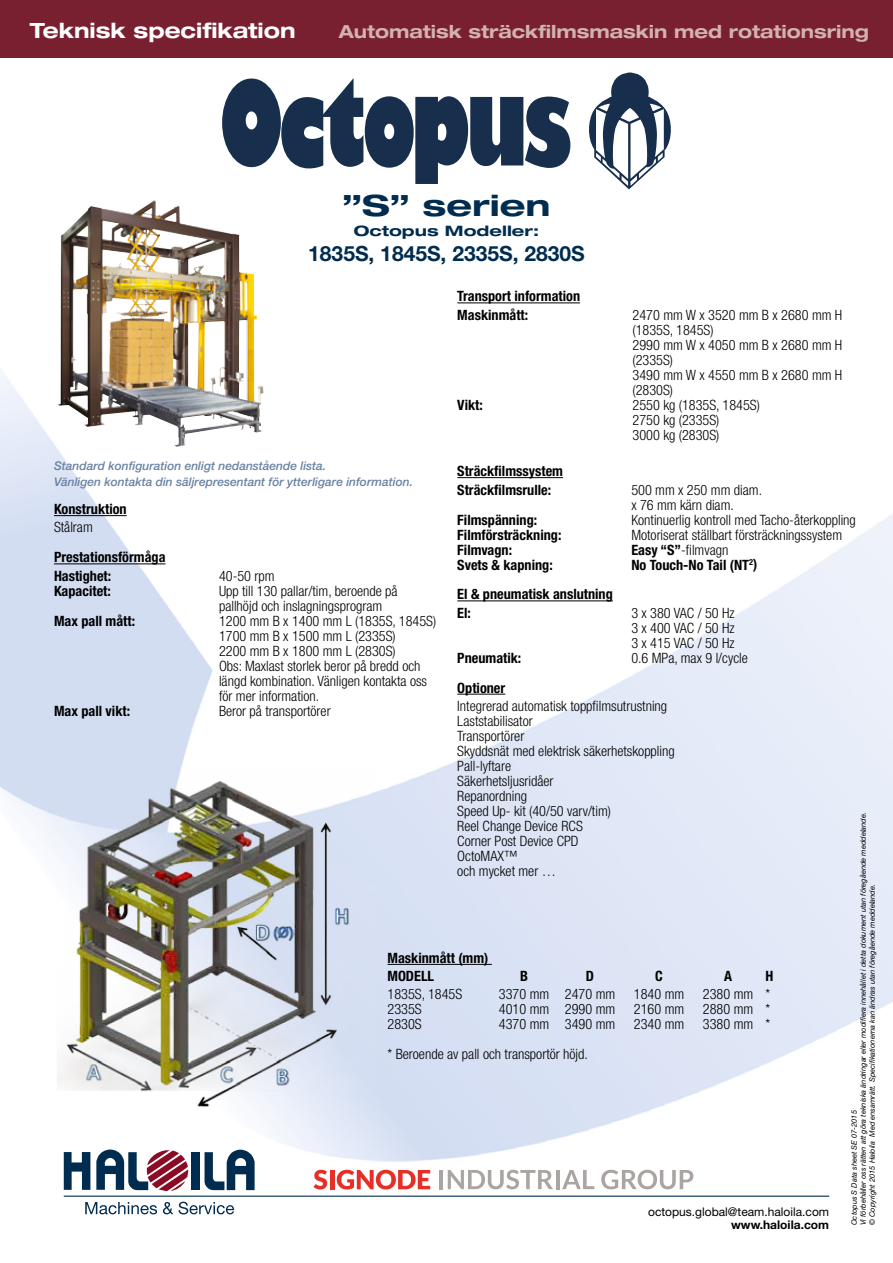
<style>
.page{position:relative;width:893px;height:1263px;background:#fff}
.page>*{position:absolute;margin:0;border:0;box-sizing:border-box;transform-origin:0 0}
.t1{font:700 expanded 29.25px "Helvetica Neue LT Std";color:#002c50;scale:1.16 1}
.t2{font:700 21px "Helvetica Neue LT Std";color:#002c50}
.t3{font:700 expanded 21px "Helvetica Neue LT Std";color:#fff}
.t4{font:700 expanded 18px "Helvetica Neue LT Std";color:#d1b2b1}
.t5{font:700 expanded 14.4px "Helvetica Neue LT Std";color:#002c50;scale:1.16 1}
.t6{font:300 condensed 14.25px/15px "Helvetica Neue LT Std";color:#000}
.t7{font:700 condensed 14.25px/18.3px "Helvetica Neue LT Std";color:#000}
.t8{font:italic 500 12px/16.5px "Helvetica Neue LT Std";color:#6882a3}
.t9{font:12px "Helvetica Neue LT Std";color:#000}
.t10{font:700 12px "Helvetica Neue LT Std";color:#000}
.t11{font:italic 7.5px/9px "Helvetica Neue LT Std";letter-spacing:-.005em;color:#000}
.s1{font-weight:700}
</style>
<div class="page">
<img style="left:0;top:302px;width:893px;height:868px">
<div style="left:0;top:0;width:893px;height:58px;background:#792030"></div>
<img style="left:58px;top:200px;width:205px;height:247px">
<img style="left:56px;top:767px;width:321px;height:349px">
<svg style="left:222px;top:78px;width:348px;height:106px"></svg>
<svg style="left:589px;top:73px;width:82px;height:116px"></svg>
<hr style="left:54px;top:515px;width:73px;height:1px;background:#000">
<hr style="left:54px;top:563px;width:112px;height:1px;background:#000">
<hr style="left:457px;top:303px;width:123px;height:1px;background:#000">
<hr style="left:457px;top:477px;width:106px;height:1px;background:#000">
<hr style="left:457px;top:600px;width:156px;height:1px;background:#000">
<hr style="left:457px;top:694px;width:48px;height:1px;background:#000">
<hr style="left:387px;top:964px;width:105px;height:1px;background:#000">
<hr style="left:64px;top:1195px;width:765px;height:2px;background:#002c50">
<svg style="left:64px;top:1152px;width:26px;height:38px"></svg>
<div style="left:191px;top:1152px;width:9px;height:38px;background:#002c50"></div>
<svg style="left:205px;top:1150px;width:50px;height:40px"></svg>
<svg style="left:96px;top:1149px;width:92px;height:42px"></svg>
<svg style="left:85px;top:1202px;width:149px;height:12px"></svg>
<hr style="left:440px;top:1170px;width:3px;height:19px;background:#aaa4a3">
<svg style="left:448px;top:1170px;width:105px;height:19px"></svg>
<hr style="left:556px;top:1170px;width:3px;height:19px;background:#aaa4a3">
<svg style="left:562px;top:1170px;width:32px;height:19px"></svg>
<svg style="left:601px;top:1170px;width:92px;height:19px"></svg>
<svg style="left:314px;top:1170px;width:13px;height:19px"></svg>
<hr style="left:330px;top:1170px;width:4px;height:19px;background:#e63027">
<svg style="left:337px;top:1170px;width:93px;height:19px"></svg>
<h2 class="t3" style="left:30px;top:18px;width:267px">Teknisk specifikation</h2>
<p class="t4" style="left:339px;top:20px;width:532px">Automatisk sträckfilmsmaskin med rotationsring</p>
<h1 class="t1" style="left:342px;top:187px;width:181px">”S” serien</h1>
<p class="t5" style="left:354px;top:222px;width:161px">Octopus Modeller:</p>
<h2 class="t2" style="left:308px;top:240px;width:278px">1835S, 1845S, 2335S, 2830S</h2>
<p class="t7" style="left:457px;top:287px;width:124px">Transport information<br>Maskinmått:</p>
<p class="t6" style="left:633px;top:307px;width:211px">2470 mm W x 3520 mm B x 2680 mm H (1835S, 1845S)<br>2990 mm W x 4050 mm B x 2680 mm H (2335S)<br>3490 mm W x 4550 mm B x 2680 mm H (2830S)</p>
<p class="t7" style="left:457px;top:395px;width:27px">Vikt:</p>
<p class="t6" style="left:633px;top:397px;width:129px">2550 kg (1835S, 1845S)<br>2750 kg (2335S)<br>3000 kg (2830S)</p>
<p class="t7" style="left:457px;top:462px;width:107px">Sträckfilmssystem<br>Sträckfilmsrulle:</p>
<p class="t8" style="left:54px;top:457px;width:361px">Standard konfiguration enligt nedanstående lista.<br>Vänligen kontakta din säljrepresentant för ytterligare information.</p>
<p class="t6" style="left:631px;top:482px;width:132px">500 mm x 250 mm diam. x 76 mm kärn diam.</p>
<p class="t7" style="left:54px;top:500px;width:74px">Konstruktion</p>
<p class="t6" style="left:54px;top:520px;width:40px">Stålram</p>
<p class="t7" style="left:54px;top:548px;width:113px">Prestationsförmåga<br>Hastighet:</p>
<p class="t7" style="left:457px;top:510px;width:81px">Filmspänning:</p>
<p class="t6" style="left:631px;top:512px;width:226px">Kontinuerlig kontroll med Tacho-återkoppling</p>
<p class="t7" style="left:457px;top:525px;width:106px">Filmförsträckning:</p>
<p class="t6" style="left:631px;top:527px;width:212px">Motoriserat ställbart försträckningssystem</p>
<p class="t7" style="left:457px;top:540px;width:56px">Filmvagn:</p>
<p class="t6" style="left:631px;top:542px;width:99px"><span class="s1">Easy “S”</span>-filmvagn</p>
<p class="t7" style="left:457px;top:555px;width:97px">Svets &amp; kapning:</p>
<p class="t7" style="left:631px;top:555px;width:127px">No Touch-No Tail (NT<sup>2</sup>)</p>
<p class="t7" style="left:457px;top:585px;width:157px">El &amp; pneumatisk anslutning<br>El:</p>
<p class="t6" style="left:219px;top:568px;width:57px">40-50 rpm</p>
<p class="t7" style="left:54px;top:581px;width:58px">Kapacitet:</p>
<p class="t6" style="left:219px;top:583px;width:180px">Upp till 130 pallar/tim, beroende på pallhöjd och inslagningsprogram</p>
<p class="t7" style="left:54px;top:611px;width:83px">Max pall mått:</p>
<p class="t6" style="left:219px;top:613px;width:219px">1200 mm B x 1400 mm L (1835S, 1845S)<br>1700 mm B x 1500 mm L (2335S)<br>2200 mm B x 1800 mm L (2830S)<br>Obs: Maxlast storlek beror på bredd och längd kombination. Vänligen kontakta oss för mer information.</p>
<p class="t7" style="left:54px;top:701px;width:78px">Max pall vikt:</p>
<p class="t6" style="left:219px;top:703px;width:113px">Beror på transportörer</p>
<p class="t6" style="left:631px;top:605px;width:105px;text-align:justify">3 x 380 VAC / 50 Hz 3 x 400 VAC / 50 Hz 3 x 415 VAC / 50 Hz</p>
<p class="t7" style="left:457px;top:648px;width:66px">Pneumatik:</p>
<p class="t6" style="left:631px;top:650px;width:118px">0.6 MPa, max 9 l/cycle</p>
<p class="t7" style="left:457px;top:678px;width:49px">Optioner</p>
<p class="t6" style="left:457px;top:698px;width:219px">Integrerad automatisk toppfilmsutrustning<br>Laststabilisator<br>Transportörer<br>Skyddsnät med elektrisk säkerhetskoppling<br>Pall-lyftare<br>Säkerhetsljusridåer<br>Repanordning<br>Speed Up- kit (40/50 varv/tim)<br>Reel Change Device RCS<br>Corner Post Device CPD<br>OctoMAX™<br>och mycket mer …</p>
<p class="t11" style="left:850px;top:1225px;width:415px;rotate:-90deg">Octopus S Data sheet SE 07-2015<br>Vi förbehåller oss rätten att göra tekniska ändringar eller modifiera innehållet i detta dokument utan föregående meddelande. © Copyright 2015 Haloila Med ensamrätt. Specifikationerna kan ändras utan föregående meddelande.</p>
<p class="t7" style="left:387px;top:948px;width:102px">Maskinmått (mm)<br>MODELL</p>
<p class="t7" style="left:520px;top:967px;width:9px">B</p>
<p class="t7" style="left:586px;top:967px;width:10px">D</p>
<p class="t7" style="left:655px;top:967px;width:9px">C</p>
<p class="t7" style="left:724px;top:967px;width:9px">A</p>
<p class="t7" style="left:766px;top:967px;width:9px">H</p>
<p class="t6" style="left:388px;top:987px;width:76px">1835S, 1845S</p>
<p class="t6" style="left:499px;top:987px;width:118px">3370 mm 2470 mm</p>
<p class="t6" style="left:634px;top:987px;width:52px">1840 mm</p>
<p class="t6" style="left:703px;top:987px;width:69px">2380 mm *</p>
<p class="t6" style="left:388px;top:1002px;width:36px">2335S</p>
<p class="t6" style="left:499px;top:1002px;width:118px">4010 mm 2990 mm</p>
<p class="t6" style="left:634px;top:1002px;width:52px">2160 mm</p>
<p class="t6" style="left:703px;top:1002px;width:69px">2880 mm *</p>
<p class="t6" style="left:388px;top:1017px;width:36px">2830S</p>
<p class="t6" style="left:499px;top:1017px;width:118px">4370 mm 3490 mm</p>
<p class="t6" style="left:634px;top:1017px;width:52px">2340 mm</p>
<p class="t6" style="left:703px;top:1017px;width:69px">3380 mm *</p>
<p class="t6" style="left:388px;top:1047px;width:202px">* Beroende av pall och transportör höjd.</p>
<p class="t9" style="left:648px;top:1204px;width:182px">octopus.global@team.haloila.com</p>
<p class="t10" style="left:731px;top:1217px;width:99px">www.haloila.com</p>
</div>
